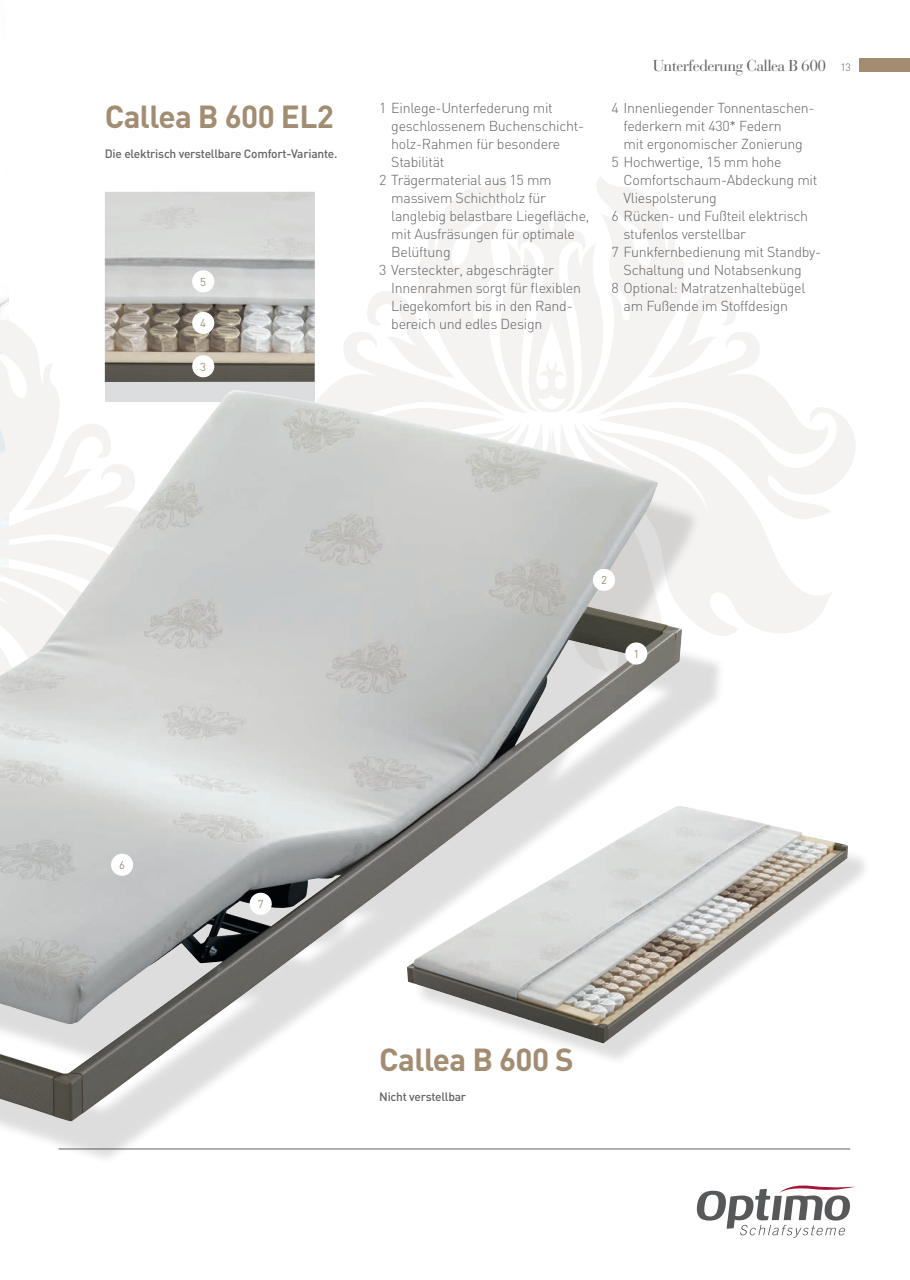
<style>
.page{position:relative;width:910px;height:1280px;background:#fff}
.page>*{position:absolute;margin:0;border:0;box-sizing:border-box;transform-origin:0 0}
.t1{font:700 31.5px "DIN";letter-spacing:-.02em;color:#a28d73}
.t2{font:15.75px "Bauer Bodoni";letter-spacing:-.04em;color:#636366}
.t3{font:300 14.25px "DIN";letter-spacing:-.02em;color:#636366}
.t4{font:500 12px "DIN";letter-spacing:-.02em;color:#636366}
.t5{font:11.4px "DIN";color:#a28d73}
.s1{font-family:"DIN";font-weight:300;font-size:10.5px}
</style>
<div class="page">
<img style="left:0;top:297px;width:8px;height:11px">
<svg style="left:314px;top:176px;width:542px;height:459px"></svg>
<img style="left:105px;top:192px;width:209px;height:190px">
<svg style="left:0;top:308px;width:233px;height:82px"></svg>
<hr style="left:58px;top:1148px;width:791px;height:1px;background:#636366">
<div style="left:859px;top:59px;width:50px;height:13px;background:#a28d73"></div>
<svg style="left:696px;top:1185px;width:158px;height:52px"></svg>
<div style="left:0;top:418px;width:726px;height:747px;background:#231f20;opacity:.15"></div>
<img style="left:0;top:390px;width:682px;height:731px">
<div style="left:414px;top:812px;width:456px;height:254px;background:#231f20;opacity:.15"></div>
<img style="left:407px;top:805px;width:440px;height:238px">
<div style="left:192px;top:355px;width:22px;height:22px;background:#fff;border-radius:50%"></div>
<div style="left:192px;top:312px;width:22px;height:22px;background:#fff;border-radius:50%"></div>
<div style="left:192px;top:270px;width:22px;height:22px;background:#fff;border-radius:50%"></div>
<div style="left:111px;top:853px;width:22px;height:22px;background:#fff;border-radius:50%"></div>
<div style="left:249px;top:892px;width:22px;height:22px;background:#fff;border-radius:50%"></div>
<div style="left:625px;top:642px;width:22px;height:22px;background:#fff;border-radius:50%"></div>
<div style="left:592px;top:568px;width:23px;height:23px;background:#fff;border-radius:50%"></div>
<h1 class="t1" style="left:105px;top:96px;width:230px">Callea B 600 EL2</h1>
<p class="t4" style="left:105px;top:146px;width:234px">Die elektrisch verstellbare Comfort-Variante.</p>
<p class="t5" style="left:200px;top:274px;width:7px">5</p>
<p class="t5" style="left:200px;top:316px;width:7px">4</p>
<p class="t5" style="left:200px;top:359px;width:7px">3</p>
<p class="t3" style="left:379px;top:99px;width:175px">1 Einlege-Unterfederung mit</p>
<p class="t3" style="left:391px;top:117px;width:194px">geschlossenem Buchenschicht-</p>
<p class="t3" style="left:391px;top:135px;width:170px">holz-Rahmen für besondere</p>
<p class="t3" style="left:391px;top:153px;width:55px">Stabilität</p>
<p class="t3" style="left:379px;top:171px;width:174px">2 Trägermaterial aus 15 mm</p>
<p class="t3" style="left:391px;top:189px;width:156px">massivem Schichtholz für</p>
<p class="t3" style="left:391px;top:207px;width:200px">langlebig belastbare Liegefläche,</p>
<p class="t3" style="left:391px;top:225px;width:185px">mit Ausfräsungen für optimale</p>
<p class="t3" style="left:391px;top:243px;width:61px">Belüftung</p>
<p class="t3" style="left:379px;top:261px;width:176px">3 Versteckter, abgeschrägter</p>
<p class="t3" style="left:391px;top:279px;width:191px">Innenrahmen sorgt für flexiblen</p>
<p class="t3" style="left:391px;top:297px;width:183px">Liegekomfort bis in den Rand-</p>
<p class="t3" style="left:391px;top:315px;width:153px">bereich und edles Design</p>
<p class="t2" style="left:652px;top:56px;width:199px">Unterfederung Callea B 600 <span class="s1">13</span></p>
<p class="t3" style="left:611px;top:99px;width:204px">4 Innenliegender Tonnentaschen-</p>
<p class="t3" style="left:623px;top:117px;width:160px">federkern mit 430* Federn</p>
<p class="t3" style="left:623px;top:135px;width:181px">mit ergonomischer Zonierung</p>
<p class="t3" style="left:611px;top:153px;width:171px">5 Hochwertige, 15 mm hohe</p>
<p class="t3" style="left:623px;top:171px;width:195px">Comfortschaum-Abdeckung mit</p>
<p class="t3" style="left:623px;top:189px;width:95px">Vliespolsterung</p>
<p class="t3" style="left:611px;top:207px;width:198px">6 Rücken- und Fußteil elektrisch</p>
<p class="t3" style="left:623px;top:225px;width:124px">stufenlos verstellbar</p>
<p class="t3" style="left:611px;top:243px;width:211px">7 Funkfernbedienung mit Standby-</p>
<p class="t3" style="left:623px;top:261px;width:180px">Schaltung und Notabsenkung</p>
<p class="t3" style="left:611px;top:279px;width:195px">8 Optional: Matratzenhaltebügel</p>
<p class="t3" style="left:623px;top:297px;width:166px">am Fußende im Stoffdesign</p>
<p class="t5" style="left:119px;top:857px;width:7px">6</p>
<p class="t5" style="left:257px;top:896px;width:7px">7</p>
<p class="t5" style="left:601px;top:573px;width:7px">2</p>
<p class="t5" style="left:633px;top:646px;width:7px">1</p>
<h1 class="t1" style="left:379px;top:1038px;width:196px">Callea B 600 S</h1>
<p class="t4" style="left:379px;top:1088px;width:88px">Nicht verstellbar</p>
</div>
